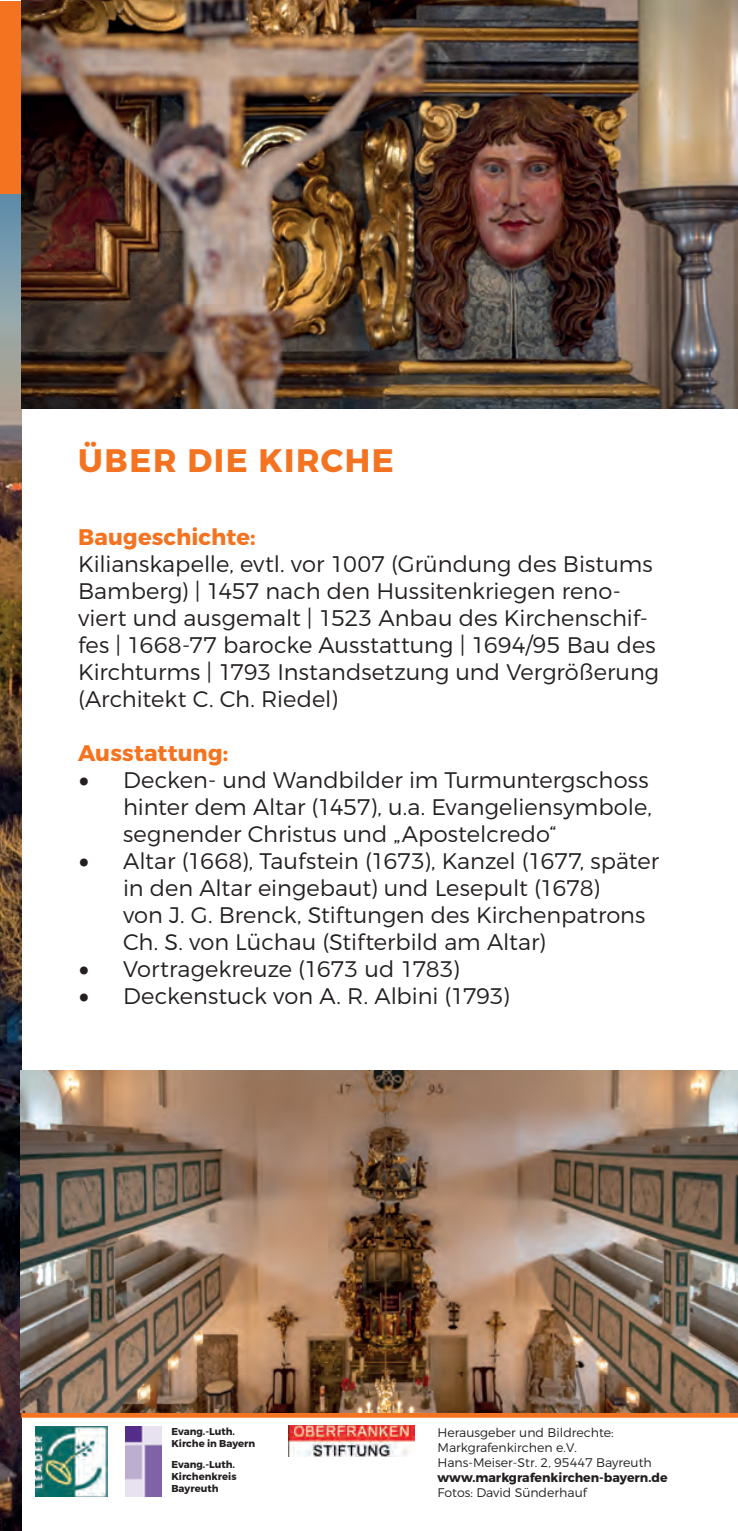
<style>
.page{position:relative;width:738px;height:1531px;background:#fff}
.page>*{position:absolute;margin:0;border:0;box-sizing:border-box;transform-origin:0 0}
.t1{font:700 32.5px "Montserrat";letter-spacing:.05em;color:#f47321}
.t2{font:300 22.5px/27px "Montserrat";color:#231f20}
.t3{font:700 22.5px "Montserrat";letter-spacing:.005em;color:#f47321}
.t4{font:300 12.5px/15px "Montserrat";color:#231f20}
.t5{font:700 12.5px "Montserrat";color:#231f20}
.t6{font:700 10px/12px "Montserrat";color:#231f20}
.s1{font-family:"Minion Pro";font-weight:400;font-size:30px}
</style>
<div class="page">
<img style="left:0;top:193px;width:21px;height:1338px">
<div style="left:0;top:1px;width:21px;height:192px;background:#f47321"></div>
<svg style="left:21px;top:1412px;width:716px;height:5px;background:#da6d27"></svg>
<img style="left:21px;top:1070px;width:716px;height:342px">
<img style="left:35px;top:1427px;width:72px;height:70px">
<img style="left:125px;top:1427px;width:37px;height:70px">
<img style="left:288px;top:1425px;width:126px;height:31px">
<img style="left:21px;top:0;width:716px;height:408px">
<h1 class="t1" style="left:78px;top:440px;width:317px">ÜBER DIE KIRCHE</h1>
<p class="t3" style="left:78px;top:523px;width:179px">Baugeschichte:</p>
<p class="t2" style="left:78px;top:550px;width:582px">Kilianskapelle, evtl. vor 1007 (Gründung des Bistums Bamberg) | 1457 nach den Hussitenkriegen reno&shy;viert und ausgemalt | 1523 Anbau des Kirchenschif&shy;fes | 1668-77 barocke Ausstattung | 1694/95 Bau des Kirchturms | 1793 Instandsetzung und Vergrößerung (Architekt C. Ch. Riedel)</p>
<p class="t3" style="left:78px;top:739px;width:152px">Ausstattung:</p>
<p class="t2" style="left:123px;top:766px;width:530px;text-indent:-45px"><span class="s1">•</span> Decken- und Wandbilder im Turmuntergschoss hinter dem Altar (1457), u.a. Evangeliensymbole, segnender Christus und „Apostelcredo“</p>
<p class="t2" style="left:123px;top:847px;width:537px;text-indent:-45px"><span class="s1">•</span> Altar (1668), Taufstein (1673), Kanzel (1677, später in den Altar eingebaut) und Lesepult (1678)<br>von J. G. Brenck, Stiftungen des Kirchenpatrons Ch. S. von Lüchau (Stifterbild am Altar)</p>
<p class="t2" style="left:78px;top:955px;width:382px"><span class="s1">•</span> Vortragekreuze (1673 ud 1783)</p>
<p class="t2" style="left:78px;top:982px;width:432px"><span class="s1">•</span> Deckenstuck von A. R. Albini (1793)</p>
<p class="t6" style="left:171px;top:1426px;width:85px">Evang.-Luth.<br>Kirche in Bayern</p>
<p class="t6" style="left:171px;top:1459px;width:67px">Evang.-Luth.<br>Kirchenkreis<br>Bayreuth</p>
<p class="t4" style="left:437px;top:1424px;width:216px">Herausgeber und Bildrechte:<br>Markgrafenkirchen e.V.<br>Hans-Meiser-Str. 2, 95447 Bayreuth</p>
<p class="t5" style="left:437px;top:1469px;width:231px">www.markgrafenkirchen-bayern.de</p>
<p class="t4" style="left:437px;top:1484px;width:151px">Fotos: David Sünderhauf</p>
</div>
